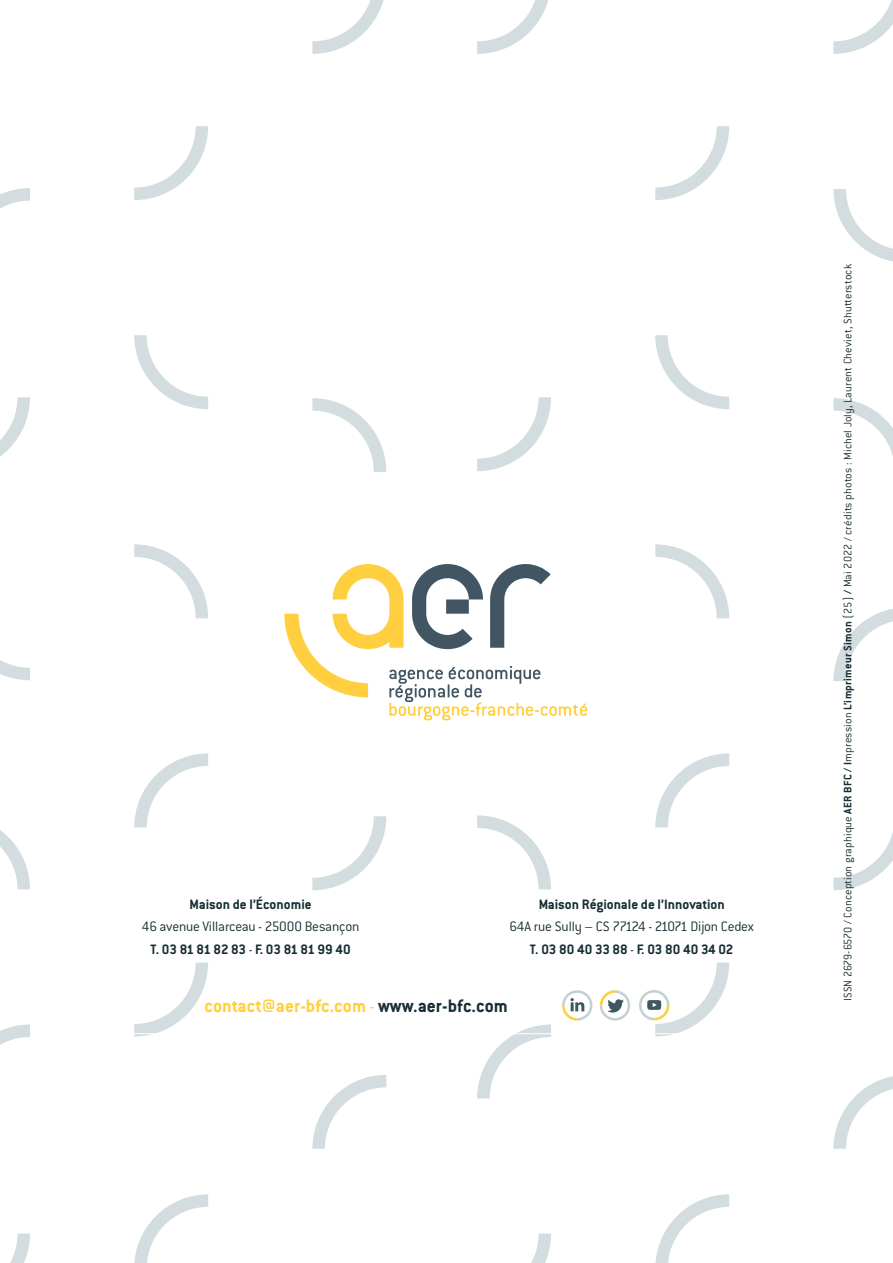
<style>
.page{position:relative;width:893px;height:1263px;background:#fff}
.page>*{position:absolute;margin:0;border:0;box-sizing:border-box;transform-origin:0 0}
.t1{font:700 19.8px "Conduit ITC Std";color:#ffcf3d}
.t2{font:300 15px/22.5px "Conduit ITC Std";letter-spacing:-.015em;color:#182e35;text-align:center}
.t3{font:700 15px "Conduit ITC Std";color:#182e35}
.t4{font:300 12px "Conduit ITC Std";letter-spacing:.01em;color:#182e35}
.s1{font-weight:700}
.s2{font-weight:300}
.s3{color:#182e35}
</style>
<div class="page">
<svg style="left:10px;top:1233px;width:20px;height:30px"></svg>
<svg style="left:0;top:1024px;width:30px;height:21px"></svg>
<svg style="left:0;top:830px;width:30px;height:59px"></svg>
<svg style="left:0;top:660px;width:30px;height:20px"></svg>
<svg style="left:0;top:397px;width:30px;height:60px"></svg>
<svg style="left:0;top:188px;width:30px;height:21px"></svg>
<svg style="left:312px;top:816px;width:74px;height:74px"></svg>
<svg style="left:312px;top:398px;width:74px;height:74px"></svg>
<svg style="left:312px;top:0;width:72px;height:54px"></svg>
<svg style="left:312px;top:1075px;width:74px;height:74px"></svg>
<svg style="left:134px;top:962px;width:74px;height:74px"></svg>
<svg style="left:134px;top:753px;width:74px;height:74px"></svg>
<svg style="left:134px;top:544px;width:74px;height:74px"></svg>
<svg style="left:134px;top:335px;width:74px;height:74px"></svg>
<svg style="left:134px;top:126px;width:74px;height:74px"></svg>
<svg style="left:134px;top:1194px;width:74px;height:69px"></svg>
<svg style="left:531px;top:1233px;width:20px;height:30px"></svg>
<svg style="left:477px;top:0;width:71px;height:54px"></svg>
<svg style="left:477px;top:1024px;width:74px;height:74px"></svg>
<svg style="left:477px;top:815px;width:74px;height:74px"></svg>
<svg style="left:477px;top:397px;width:74px;height:74px"></svg>
<svg style="left:833px;top:832px;width:60px;height:58px"></svg>
<svg style="left:833px;top:609px;width:60px;height:72px"></svg>
<svg style="left:833px;top:398px;width:60px;height:58px"></svg>
<svg style="left:833px;top:189px;width:60px;height:73px"></svg>
<svg style="left:833px;top:0;width:60px;height:54px"></svg>
<svg style="left:833px;top:1076px;width:60px;height:73px"></svg>
<svg style="left:655px;top:753px;width:74px;height:74px"></svg>
<svg style="left:655px;top:544px;width:74px;height:74px"></svg>
<svg style="left:655px;top:335px;width:74px;height:74px"></svg>
<svg style="left:655px;top:126px;width:74px;height:74px"></svg>
<svg style="left:655px;top:1194px;width:74px;height:69px"></svg>
<svg style="left:284px;top:564px;width:303px;height:156px"></svg>
<svg style="left:389px;top:666px;width:151px;height:36px"></svg>
<svg style="left:562px;top:990px;width:30px;height:31px"></svg>
<svg style="left:600px;top:990px;width:30px;height:31px"></svg>
<svg style="left:639px;top:962px;width:90px;height:74px"></svg>
<hr style="left:87px;top:1033px;width:719px;height:1px;background:#fff">
<p class="t3" style="left:190px;top:895px;width:124px">Maison de l’Économie</p>
<p class="t2" style="left:142px;top:915px;width:219px">46 avenue Villarceau - 25000 Besançon<br><span class="s1">T. 03 81 81 82 83</span> - <span class="s1">F. 03 81 81 99 40</span></p>
<p class="t3" style="left:539px;top:895px;width:188px">Maison Régionale de l’Innovation</p>
<p class="t2" style="left:510px;top:915px;width:246px">64A rue Sully – CS 77124 - 21071 Dijon Cedex<br><span class="s1">T. 03 80 40 33 88</span> - <span class="s1">F. 03 80 40 34 02</span></p>
<h1 class="t1" style="left:204px;top:993px;width:305px">contact@aer-bfc.com <span class="s2">-</span> <span class="s3">www.aer-bfc.com</span></h1>
<p class="t4" style="left:840px;top:1001px;width:739px;rotate:-90deg">ISSN 2679-6570 / Conception graphique <span class="s1">AER BFC / I</span>mpression <span class="s1">L’imprimeur Simon</span> (25) <span class="s1">/</span> Mai 2022 / crédits photos : Michel Joly, Laurent Cheviet, Shutterstock</p>
</div>
